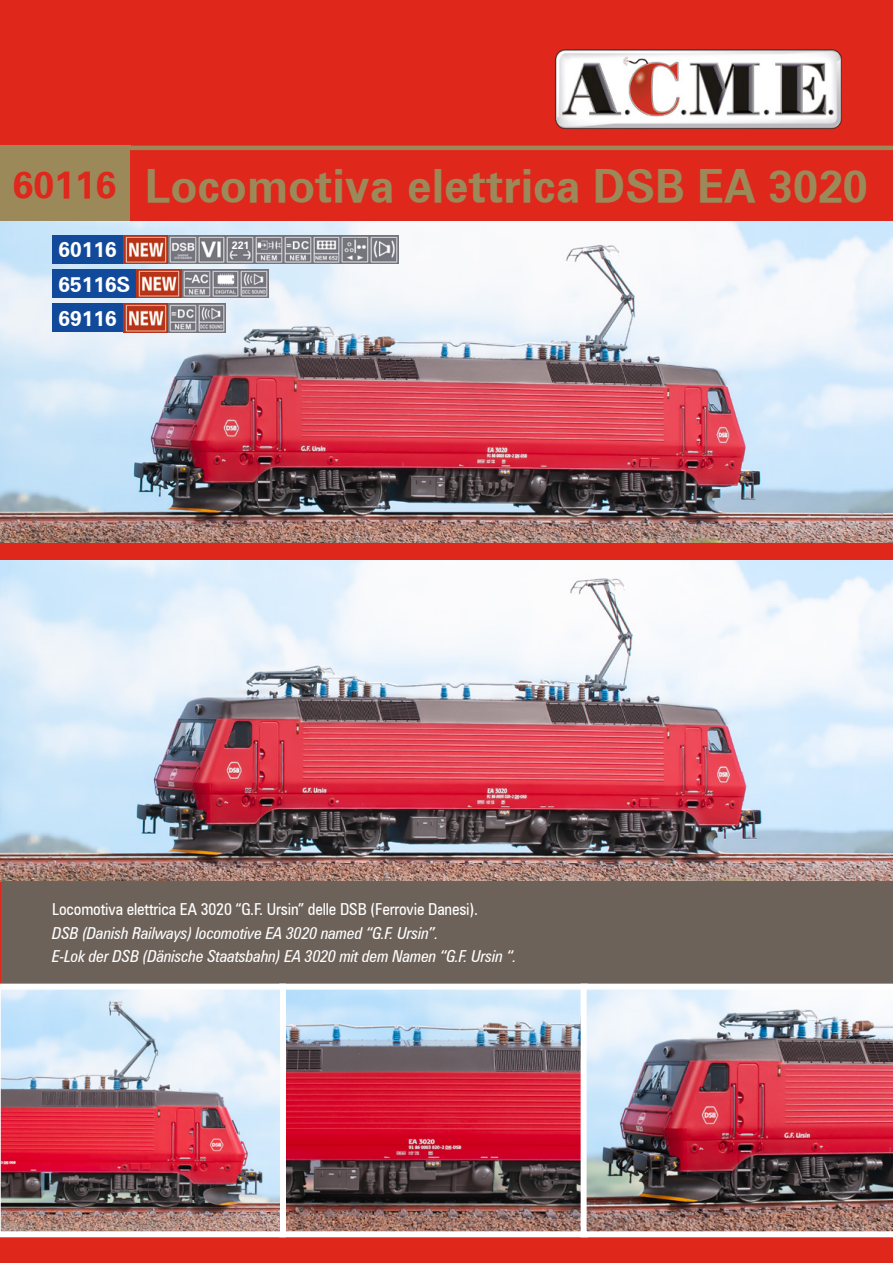
<style>
.page{position:relative;width:893px;height:1263px;background:#fff}
.page>*{position:absolute;margin:0;border:0;box-sizing:border-box;transform-origin:0 0}
.t1{font:45px "Zurich Bold BT";color:#9c8959}
.t2{font:700 21px/34.2px "Zurich BT";color:#fff}
.t3{font:italic condensed 16.5px/23.7px "Zurich BT";letter-spacing:-.01em;color:#fff}
.t4{font:condensed 16.5px "Zurich BT";letter-spacing:-.01em;color:#fff}
.t5{font:700 10.5px "Zurich BT";color:#fff}
.s1{font-size:37.5px;color:#df271c}
</style>
<div class="page">
<div style="left:0;top:0;width:893px;height:181px;background:#df271c"></div>
<div style="left:0;top:146px;width:130px;height:75px;background:#9c8959"></div>
<div style="left:130px;top:147px;width:763px;height:75px;background:#df271c"></div>
<img style="left:555px;top:49px;width:287px;height:80px">
<hr style="left:78px;top:146px;width:815px;height:4px;background:#9c8959">
<div style="left:0;top:444px;width:893px;height:819px;background:#df271c"></div>
<img style="left:0;top:221px;width:893px;height:321px">
<img style="left:0;top:561px;width:893px;height:321px">
<div style="left:52px;top:235px;width:71px;height:29px;background:#114a9b"></div>
<img style="left:123px;top:235px;width:275px;height:29px">
<div style="left:52px;top:269px;width:85px;height:29px;background:#114a9b"></div>
<img style="left:137px;top:269px;width:131px;height:29px">
<div style="left:52px;top:303px;width:71px;height:29px;background:#114a9b"></div>
<img style="left:123px;top:303px;width:103px;height:29px">
<div style="left:1px;top:881px;width:892px;height:103px;background:#6d625a"></div>
<img style="left:289px;top:983px;width:289px;height:255px">
<img style="left:578px;top:983px;width:315px;height:255px">
<img style="left:0;top:983px;width:289px;height:255px">
<h1 class="t1" style="left:13px;top:158px;width:856px"><span class="s1">60116</span> Locomotiva elettrica DSB EA 3020</h1>
<p class="t2" style="left:59px;top:233px;width:60px">60116</p>
<p class="t5" style="left:232px;top:238px;width:19px">221</p>
<p class="t2" style="left:59px;top:267px;width:73px">65116S<br>69116</p>
<p class="t4" style="left:52px;top:899px;width:427px">Locomotiva elettrica EA 3020 “G.F. Ursin” delle DSB (Ferrovie Danesi).</p>
<p class="t3" style="left:52px;top:921px;width:466px">DSB (Danish Railways) locomotive EA 3020 named “G.F. Ursin”.<br>E-Lok der DSB (Dänische Staatsbahn) EA 3020 mit dem Namen “G.F. Ursin “.</p>
</div>
